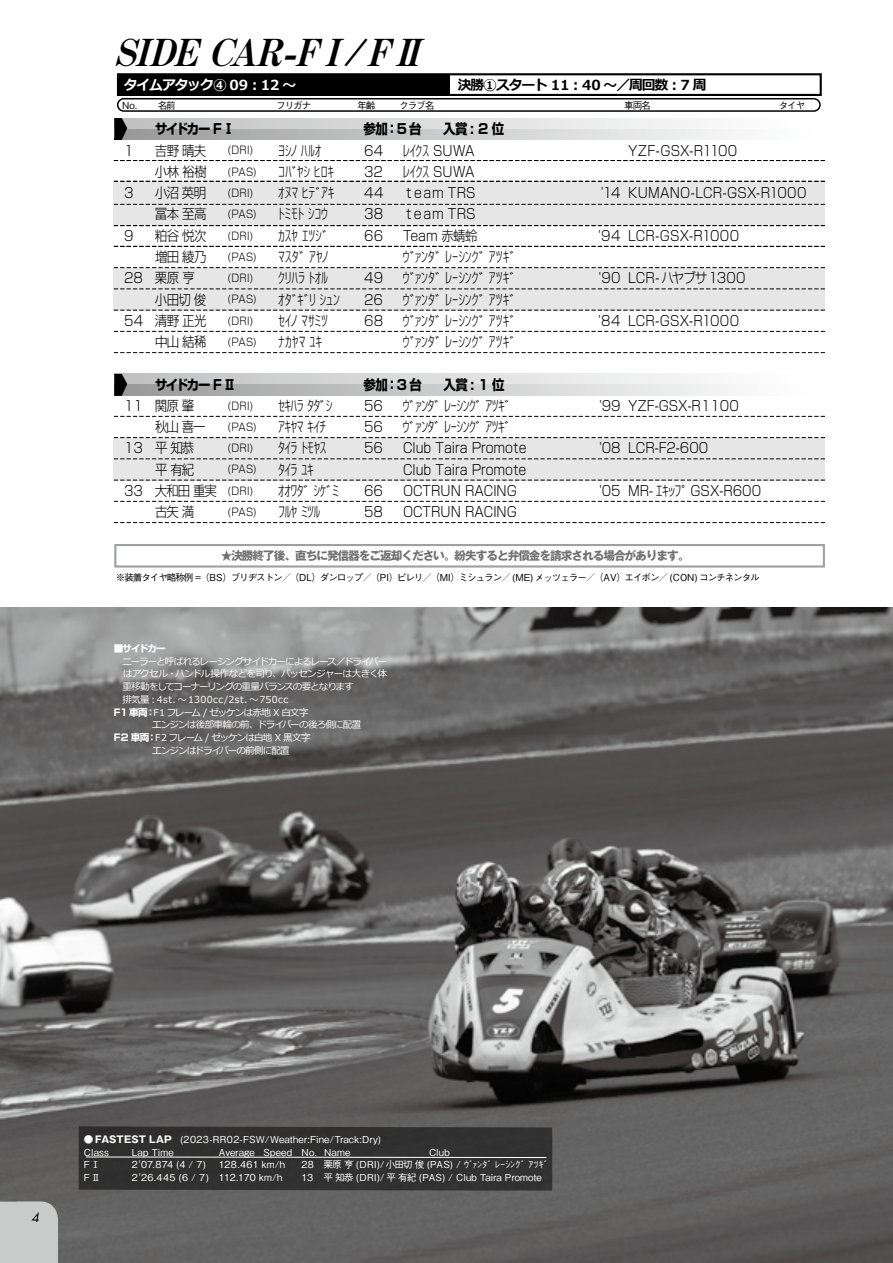
<style>
.page{position:relative;width:893px;height:1263px;background:#fff}
.page>*{position:absolute;margin:0;border:0;box-sizing:border-box;transform-origin:0 0}
.t1{font:italic 37.2px "Midashi Min Pro MA31";color:#000}
.t2{font:300 13.8px "Shin Go Pro";color:#000;scale:.9 1}
.t3{font:300 13.8px "Shin Go Pro";letter-spacing:.04em;color:#000;scale:.9 1}
.t4{font:700 13.8px "Shin Go Pro";letter-spacing:-.1em;color:#000;scale:.9 1}
.t5{font:700 13.8px "Meiryo";letter-spacing:-.075em;color:#000}
.t6{font:300 13.8px "Shin Go Pro";letter-spacing:.02em;color:#000;scale:.9 1}
.t7{font:700 13.8px "Meiryo";letter-spacing:-.075em;color:#fff}
.t8{font:300 13.8px "Shin Go Pro";letter-spacing:.025em;color:#000;scale:.9 1}
.t9{font:300 13.8px "Shin Go Pro";letter-spacing:.045em;color:#000;scale:.9 1}
.t10{font:300 13.8px "Shin Go Pro";letter-spacing:.035em;color:#000;scale:.9 1}
.t11{font:700 11.7px "Gothic MB101 Pro";letter-spacing:-.09em;color:#727171}
.t12{font:300 10.65px "Shin Go Pro";letter-spacing:.025em;color:#000;scale:.9 1}
.t13{font:9.6px/12.8px "Meiryo";letter-spacing:-.09em;color:#fff}
.t14{font:500 9.6px/12.8px "Gothic BBB Pro";letter-spacing:.02em;color:#fff}
.t15{font:500 9.6px "Gothic BBB Pro";letter-spacing:-.11em;color:#000}
.t16{font:700 9.6px "Shin Go Pro";letter-spacing:-.105em;color:#fff}
.s1{font-size:10.65px}
.s2{font-family:"Shin Go Pro";font-weight:700}
.s3{font-family:"Gothic MB101 Pro";font-weight:700}
</style>
<div class="page">
<div style="left:114px;top:182px;width:711px;height:42px;background:#e6e6e6"></div>
<div style="left:114px;top:268px;width:711px;height:42px;background:#e6e6e6"></div>
<div style="left:114px;top:438px;width:711px;height:42px;background:#e6e6e6"></div>
<svg style="left:114px;top:246px;width:711px;height:1px"></svg>
<svg style="left:114px;top:181px;width:711px;height:1px"></svg>
<svg style="left:114px;top:225px;width:711px;height:1px"></svg>
<svg style="left:114px;top:160px;width:711px;height:1px"></svg>
<svg style="left:114px;top:204px;width:711px;height:1px"></svg>
<svg style="left:114px;top:267px;width:711px;height:1px"></svg>
<svg style="left:114px;top:289px;width:711px;height:1px"></svg>
<svg style="left:114px;top:310px;width:711px;height:1px"></svg>
<svg style="left:114px;top:331px;width:711px;height:1px"></svg>
<svg style="left:114px;top:352px;width:711px;height:1px"></svg>
<svg style="left:114px;top:416px;width:711px;height:1px"></svg>
<svg style="left:114px;top:437px;width:711px;height:1px"></svg>
<svg style="left:114px;top:459px;width:711px;height:1px"></svg>
<svg style="left:114px;top:480px;width:711px;height:1px"></svg>
<svg style="left:114px;top:501px;width:711px;height:1px"></svg>
<svg style="left:114px;top:522px;width:711px;height:1px"></svg>
<img style="left:0;top:608px;width:893px;height:655px">
<svg style="left:114px;top:118px;width:617px;height:22px;background:#cfcfcf"></svg>
<svg style="left:114px;top:373px;width:574px;height:1px"></svg>
<svg style="left:114px;top:374px;width:616px;height:22px;background:#cececf"></svg>
<div style="left:117px;top:98px;width:704px;height:14px;border:2px solid #000;border-radius:6px"></div>
<div style="left:117px;top:73px;width:705px;height:23px;border:2px solid #000"></div>
<div style="left:117px;top:74px;width:333px;height:21px;background:#000"></div>
<div style="left:114px;top:544px;width:711px;height:23px;background:#fff;border:2px solid #9fa0a0"></div>
<svg style="left:79px;top:1126px;width:737px;height:65px;background:#464545"></svg>
<div style="left:0;top:1201px;width:58px;height:62px;background:#c9caca"></div>
<h1 class="t1" style="left:114px;top:23px;width:327px">SIDECAR-FⅠ/FⅡ</h1>
<p class="t7" style="left:124px;top:77px;width:174px">タイムアタック④ 09：12 〜</p>
<p class="t5" style="left:458px;top:77px;width:250px">決勝①スタート 11：40 〜／周回数：7 周</p>
<p class="t4" style="left:155px;top:118px;width:90px">サイドカー F Ⅰ</p>
<p class="t4" style="left:363px;top:118px;width:158px">参加：5 台　　入賞 : 2 位</p>
<p class="t2" style="left:124px;top:139px;width:12px">1</p>
<p class="t2" style="left:155px;top:139px;width:59px">吉野 晴夫</p>
<p class="t12" style="left:228px;top:142px;width:30px">(DRI)</p>
<p class="t2" style="left:279px;top:139px;width:49px">ﾖｼﾉ ﾊﾙｵ</p>
<p class="t2" style="left:364px;top:139px;width:23px">64</p>
<p class="t6" style="left:403px;top:139px;width:81px">ﾚｲｸｽ SUWA</p>
<p class="t2" style="left:628px;top:139px;width:123px">YZF-GSX-R1100</p>
<p class="t2" style="left:155px;top:160px;width:59px">小林 裕樹</p>
<p class="t12" style="left:228px;top:163px;width:34px">(PAS)</p>
<p class="t9" style="left:279px;top:160px;width:63px">ｺﾊﾞﾔｼ ﾋﾛｷ</p>
<p class="t2" style="left:364px;top:160px;width:23px">32</p>
<p class="t6" style="left:403px;top:160px;width:81px">ﾚｲｸｽ SUWA</p>
<p class="t2" style="left:124px;top:182px;width:12px">3</p>
<p class="t2" style="left:155px;top:182px;width:58px">小沼 英明</p>
<p class="t12" style="left:228px;top:184px;width:30px">(DRI)</p>
<p class="t10" style="left:279px;top:182px;width:64px">ｵﾇﾏ ﾋﾃﾞｱｷ</p>
<p class="t2" style="left:364px;top:182px;width:23px">44</p>
<p class="t2" style="left:403px;top:182px;width:83px">ｔｅａｍ TRS</p>
<p class="t2" style="left:601px;top:182px;width:230px">'14 KUMANO-LCR-GSX-R1000</p>
<p class="t2" style="left:155px;top:203px;width:59px">冨本 至高</p>
<p class="t12" style="left:228px;top:205px;width:34px">(PAS)</p>
<p class="t2" style="left:279px;top:203px;width:56px">ﾄﾐﾓﾄ ｼｺｳ</p>
<p class="t2" style="left:364px;top:203px;width:23px">38</p>
<p class="t2" style="left:403px;top:203px;width:83px">ｔｅａｍ TRS</p>
<p class="t2" style="left:124px;top:224px;width:12px">9</p>
<p class="t2" style="left:155px;top:224px;width:59px">粕谷 悦次</p>
<p class="t12" style="left:228px;top:227px;width:30px">(DRI)</p>
<p class="t2" style="left:279px;top:224px;width:57px">ｶｽﾔ ｴﾂｼﾞ</p>
<p class="t2" style="left:364px;top:224px;width:23px">66</p>
<p class="t2" style="left:403px;top:224px;width:84px">Team 赤蜻蛉</p>
<p class="t2" style="left:599px;top:224px;width:158px">'94 LCR-GSX-R1000</p>
<p class="t2" style="left:155px;top:245px;width:59px">増田 綾乃</p>
<p class="t12" style="left:228px;top:248px;width:34px">(PAS)</p>
<p class="t2" style="left:279px;top:245px;width:57px">ﾏｽﾀﾞ ｱﾔﾉ</p>
<p class="t3" style="left:403px;top:245px;width:127px">ｳﾞｧﾝﾀﾞ ﾚｰｼﾝｸﾞ ｱﾂｷﾞ</p>
<p class="t2" style="left:124px;top:267px;width:80px">28 栗原 亨</p>
<p class="t12" style="left:228px;top:269px;width:30px">(DRI)</p>
<p class="t2" style="left:279px;top:267px;width:56px">ｸﾘﾊﾗ ﾄｵﾙ</p>
<p class="t2" style="left:364px;top:267px;width:23px">49</p>
<p class="t3" style="left:403px;top:267px;width:127px">ｳﾞｧﾝﾀﾞ ﾚｰｼﾝｸﾞ ｱﾂｷﾞ</p>
<p class="t2" style="left:599px;top:267px;width:165px">'90 LCR- ハヤブサ1300</p>
<p class="t2" style="left:155px;top:288px;width:59px">小田切 俊</p>
<p class="t12" style="left:228px;top:290px;width:34px">(PAS)</p>
<p class="t8" style="left:279px;top:288px;width:70px">ｵﾀﾞｷﾞﾘ ｼｭﾝ</p>
<p class="t2" style="left:364px;top:288px;width:23px">26</p>
<p class="t3" style="left:403px;top:288px;width:127px">ｳﾞｧﾝﾀﾞ ﾚｰｼﾝｸﾞ ｱﾂｷﾞ</p>
<p class="t2" style="left:124px;top:309px;width:93px">54 清野 正光</p>
<p class="t12" style="left:228px;top:312px;width:30px">(DRI)</p>
<p class="t2" style="left:279px;top:309px;width:56px">ｾｲﾉ ﾏｻﾐﾂ</p>
<p class="t2" style="left:364px;top:309px;width:23px">68</p>
<p class="t3" style="left:403px;top:309px;width:127px">ｳﾞｧﾝﾀﾞ ﾚｰｼﾝｸﾞ ｱﾂｷﾞ</p>
<p class="t2" style="left:599px;top:309px;width:158px">'84 LCR-GSX-R1000</p>
<p class="t2" style="left:155px;top:330px;width:59px">中山 結稀</p>
<p class="t12" style="left:228px;top:333px;width:34px">(PAS)</p>
<p class="t2" style="left:279px;top:330px;width:50px">ﾅｶﾔﾏ ﾕｷ</p>
<p class="t3" style="left:403px;top:330px;width:127px">ｳﾞｧﾝﾀﾞ ﾚｰｼﾝｸﾞ ｱﾂｷﾞ</p>
<p class="t4" style="left:155px;top:373px;width:91px">サイドカー F Ⅱ</p>
<p class="t4" style="left:363px;top:373px;width:158px">参加：3 台　　入賞 : 1 位</p>
<p class="t2" style="left:124px;top:394px;width:80px">11 関原 肇</p>
<p class="t12" style="left:228px;top:397px;width:30px">(DRI)</p>
<p class="t2" style="left:279px;top:394px;width:61px">ｾｷﾊﾗ ﾀﾀﾞｼ</p>
<p class="t2" style="left:364px;top:394px;width:22px">56</p>
<p class="t2" style="left:403px;top:394px;width:121px">ｳﾞｧﾝﾀﾞ ﾚｰｼﾝｸﾞ ｱﾂｷﾞ</p>
<p class="t2" style="left:599px;top:394px;width:156px">'99 YZF-GSX-R1100</p>
<p class="t2" style="left:155px;top:415px;width:58px">秋山 喜一</p>
<p class="t12" style="left:228px;top:418px;width:34px">(PAS)</p>
<p class="t2" style="left:279px;top:415px;width:54px">ｱｷﾔﾏ ｷｲﾁ</p>
<p class="t2" style="left:364px;top:415px;width:22px">56</p>
<p class="t2" style="left:403px;top:415px;width:121px">ｳﾞｧﾝﾀﾞ ﾚｰｼﾝｸﾞ ｱﾂｷﾞ</p>
<p class="t2" style="left:124px;top:437px;width:80px">13 平 知恭</p>
<p class="t12" style="left:228px;top:439px;width:30px">(DRI)</p>
<p class="t2" style="left:279px;top:437px;width:54px">ﾀｲﾗ ﾄﾓﾔｽ</p>
<p class="t2" style="left:364px;top:437px;width:22px">56</p>
<p class="t2" style="left:403px;top:437px;width:139px">Club Taira Promote</p>
<p class="t2" style="left:599px;top:437px;width:122px">'08 LCR-F2-600</p>
<p class="t2" style="left:155px;top:458px;width:45px">平 有紀</p>
<p class="t12" style="left:228px;top:461px;width:34px">(PAS)</p>
<p class="t2" style="left:279px;top:458px;width:41px">ﾀｲﾗ ﾕｷ</p>
<p class="t2" style="left:403px;top:458px;width:139px">Club Taira Promote</p>
<p class="t2" style="left:124px;top:479px;width:145px">33 大和田 重実 <span class="s1">(DRI)</span></p>
<p class="t2" style="left:279px;top:479px;width:68px">ｵｵﾜﾀﾞ ｼｹﾞﾐ</p>
<p class="t2" style="left:364px;top:479px;width:22px">66</p>
<p class="t2" style="left:403px;top:479px;width:128px">OCTRUN RACING</p>
<p class="t2" style="left:599px;top:479px;width:181px">'05 MR- ｴｷｯﾌﾟ GSX-R600</p>
<p class="t2" style="left:155px;top:501px;width:45px">古矢 満</p>
<p class="t12" style="left:228px;top:503px;width:34px">(PAS)</p>
<p class="t2" style="left:279px;top:501px;width:48px">ﾌﾙﾔ ﾐﾂﾙ</p>
<p class="t2" style="left:364px;top:501px;width:22px">58</p>
<p class="t2" style="left:403px;top:501px;width:128px">OCTRUN RACING</p>
<p class="t11" style="left:221px;top:546px;width:471px">★決勝終了後、直ちに発信器をご返却ください。紛失すると弁償金を請求される場合があります。</p>
<p class="t15" style="left:116px;top:569px;width:645px">※装着タイヤ略称例 =（BS）ブリヂストン／（DL）ダンロップ／（PI）ピレリ／（MI）ミシュラン／ (ME) メッツェラー／（AV）エイボン／ (CON) コンチネンタル</p>
<p class="t15" style="left:122px;top:97px;width:55px">No. 名前</p>
<p class="t15" style="left:276px;top:97px;width:37px">フリガナ</p>
<p class="t15" style="left:357px;top:97px;width:20px">年齢</p>
<p class="t15" style="left:399px;top:97px;width:37px">クラブ名</p>
<p class="t15" style="left:624px;top:97px;width:28px">車両名</p>
<p class="t15" style="left:779px;top:97px;width:28px">タイヤ</p>
<p class="t16" style="left:114px;top:641px;width:54px">■サイドカー</p>
<p class="t13" style="left:114px;top:655px;width:275px">　ニーラーと呼ばれるレーシングサイドカーによるレース／ドライバー　はアクセル・ハンドル操作などを司り、パッセンジャーは大きく体　重移動をしてコーナーリングの重量バランスの要となります<br>　排気量：4st.〜1300cc/2st. 〜750cc<br><span class="s2">F1 車両：</span>F1 フレーム / ゼッケンは赤地 X 白文字<br>　　　　 エンジンは後部車輪の前、ドライバーの後ろ側に配置<br><span class="s2">F2 車両：</span>F2 フレーム / ゼッケンは白地 X 黒文字<br>　　　　 エンジンはドライバーの前側に配置</p>
<p class="t14" style="left:84px;top:1131px;width:298px"><span class="s3">● FASTEST LAP</span>　(2023-RR02-FSW/Weather:Fine/Track:Dry)<br>Class</p>
<p class="t14" style="left:132px;top:1144px;width:43px">Lap Time</p>
<p class="t14" style="left:219px;top:1144px;width:133px">Average　Speed No. Name</p>
<p class="t14" style="left:429px;top:1144px;width:22px">Club</p>
<p class="t14" style="left:84px;top:1157px;width:18px">FⅠ</p>
<p class="t14" style="left:132px;top:1157px;width:75px">2'07.874 (4 / 7)</p>
<p class="t14" style="left:219px;top:1157px;width:68px">128.461 km/h</p>
<p class="t14" style="left:301px;top:1157px;width:248px">28 栗原亨 (DRI)/小田切俊 (PAS) / ｳﾞｧﾝﾀﾞﾚｰｼﾝｸﾞｱﾂｷﾞ</p>
<p class="t14" style="left:84px;top:1170px;width:18px">FⅡ</p>
<p class="t14" style="left:132px;top:1170px;width:152px">2'26.445 (6 / 7) 112.170 km/h</p>
<p class="t14" style="left:301px;top:1170px;width:242px">13 平知恭 (DRI)/ 平有紀 (PAS) / Club Taira Promote</p>
</div>
